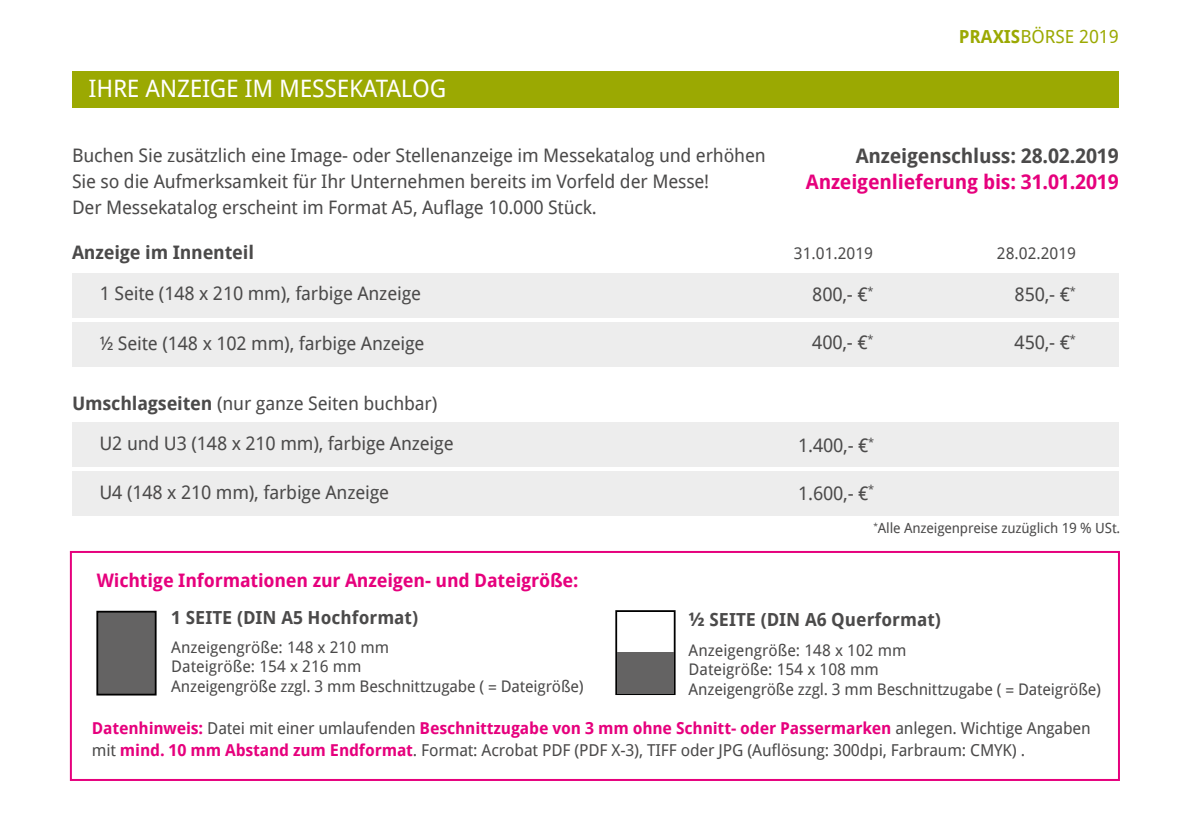
<style>
.page{position:relative;width:1191px;height:840px;background:#fff}
.page>*{position:absolute;margin:0;border:0;box-sizing:border-box;transform-origin:0 0}
.t1{font:24px "Droid Sans";letter-spacing:-.01em;color:#fff}
.t2{font:700 20px "Droid Sans";letter-spacing:-.01em;color:#e6007d}
.t3{font:700 20px "Droid Sans";letter-spacing:-.01em;color:#4b4a4a}
.t4{font:18.6px/26px "Droid Sans";letter-spacing:-.01em;color:#4b4a4a}
.t5{font:700 18.6px "Droid Sans";letter-spacing:-.01em;color:#e6007d}
.t6{font:700 18.6px "Droid Sans";letter-spacing:-.01em;color:#4b4a4a}
.t7{font:700 18px "Droid Sans";color:#4b4a4a}
.t8{font:18px "Droid Sans";color:#9ba902}
.t9{font:16.4px/22px "Droid Sans";letter-spacing:-.01em;color:#4b4a4a}
.t10{font:16px/19.6px "Droid Sans";letter-spacing:-.01em;color:#4b4a4a}
.t11{font:14px "Droid Sans";letter-spacing:-.01em;color:#4b4a4a}
.s1{font-weight:700}
.s2{font-size:18.6px}
.s3{font-weight:700;color:#e6007d}
</style>
<div class="page">
<div style="left:72px;top:71px;width:1047px;height:36px;background:#9ba902"></div>
<div style="left:72px;top:274px;width:1047px;height:44px;background:#ededed"></div>
<div style="left:72px;top:322px;width:1047px;height:44px;background:#ededed"></div>
<div style="left:72px;top:422px;width:1046px;height:45px;background:#ededed"></div>
<div style="left:72px;top:471px;width:1046px;height:44px;background:#ededed"></div>
<div style="left:97px;top:611px;width:59px;height:83px;background:#646363"></div>
<div style="left:96px;top:610px;width:61px;height:85px;border:2px solid #000"></div>
<div style="left:615px;top:610px;width:60px;height:84px;border:2px solid #000"></div>
<div style="left:617px;top:651px;width:57px;height:41px;background:#646363"></div>
<div style="left:70px;top:550px;width:1050px;height:230px;border:2px solid #e6007d"></div>
<p class="t1" style="left:89px;top:72px;width:359px">IHRE ANZEIGE IM MESSEKATALOG</p>
<p class="t8" style="left:958px;top:24px;width:161px"><span class="s1">PRAXIS</span>BÖRSE 2019</p>
<p class="t4" style="left:72px;top:142px;width:695px">Buchen Sie zusätzlich eine Image- oder Stellenanzeige im Messekatalog und erhöhen<br>Sie so die Aufmerksamkeit für Ihr Unternehmen bereits im Vorfeld der Messe!<br>Der Messekatalog erscheint im Format A5, Auflage 10.000 Stück.</p>
<p class="t3" style="left:855px;top:142px;width:264px">Anzeigenschluss: 28.02.2019</p>
<p class="t2" style="left:806px;top:168px;width:314px">Anzeigenlieferung bis: 31.01.2019</p>
<p class="t6" style="left:72px;top:239px;width:184px">Anzeige im Innenteil</p>
<p class="t10" style="left:794px;top:243px;width:81px">31.01.2019</p>
<p class="t10" style="left:997px;top:242px;width:81px">28.02.2019</p>
<p class="t4" style="left:100px;top:280px;width:323px">1 Seite (148 x 210 mm), farbige Anzeige</p>
<p class="t4" style="left:812px;top:281px;width:63px">800,- €<sup>*</sup></p>
<p class="t4" style="left:100px;top:329px;width:326px">½ Seite (148 x 102 mm), farbige Anzeige</p>
<p class="t4" style="left:72px;top:390px;width:367px"><span class="s1">Umschlagseiten</span> (nur ganze Seiten buchbar)</p>
<p class="t4" style="left:99px;top:430px;width:356px">U2 und U3 (148 x 210 mm), farbige Anzeige</p>
<p class="t4" style="left:99px;top:478px;width:291px">U4 (148 x 210 mm), farbige Anzeige</p>
<p class="t4" style="left:812px;top:328px;width:63px">400,- €<sup>*</sup></p>
<p class="t4" style="left:798px;top:431px;width:77px">1.400,- €<sup>*</sup></p>
<p class="t4" style="left:798px;top:479px;width:77px">1.600,- €<sup>*</sup></p>
<p class="t4" style="left:1014px;top:281px;width:63px">850,- €<sup>*</sup></p>
<p class="t4" style="left:1014px;top:328px;width:63px">450,- €<sup>*</sup></p>
<p class="t5" style="left:97px;top:566px;width:483px">Wichtige Informationen zur Anzeigen- und Dateigröße:</p>
<p class="t11" style="left:873px;top:518px;width:248px"><sup>*</sup>Alle Anzeigenpreise zuzüglich 19 % USt.</p>
<p class="t7" style="left:171px;top:604px;width:248px">1 SEITE (DIN A5 Hochformat)</p>
<p class="t10" style="left:171px;top:636px;width:414px">Anzeigengröße: 148 x 210 mm<br>Dateigröße: 154 x 216 mm<br>Anzeigengröße zzgl. 3 mm Beschnittzugabe ( = Dateigröße)</p>
<p class="t7" style="left:688px;top:607px;width:254px"><span class="s2">½</span> SEITE (DIN A6 Querformat)</p>
<p class="t10" style="left:688px;top:639px;width:414px">Anzeigengröße: 148 x 102 mm<br>Dateigröße: 154 x 108 mm<br>Anzeigengröße zzgl. 3 mm Beschnittzugabe ( = Dateigröße)</p>
<p class="t9" style="left:92px;top:716px;width:1000px"><span class="s3">Datenhinweis:</span> Datei mit einer umlaufenden <span class="s3">Beschnittzugabe von 3 mm ohne Schnitt- oder Passermarken</span> anlegen. Wichtige Angaben mit <span class="s3">mind. 10 mm Abstand zum Endformat</span>. Format: Acrobat PDF (PDF X-3), TIFF oder JPG (Auflösung: 300dpi, Farbraum: CMYK) .</p>
</div>
